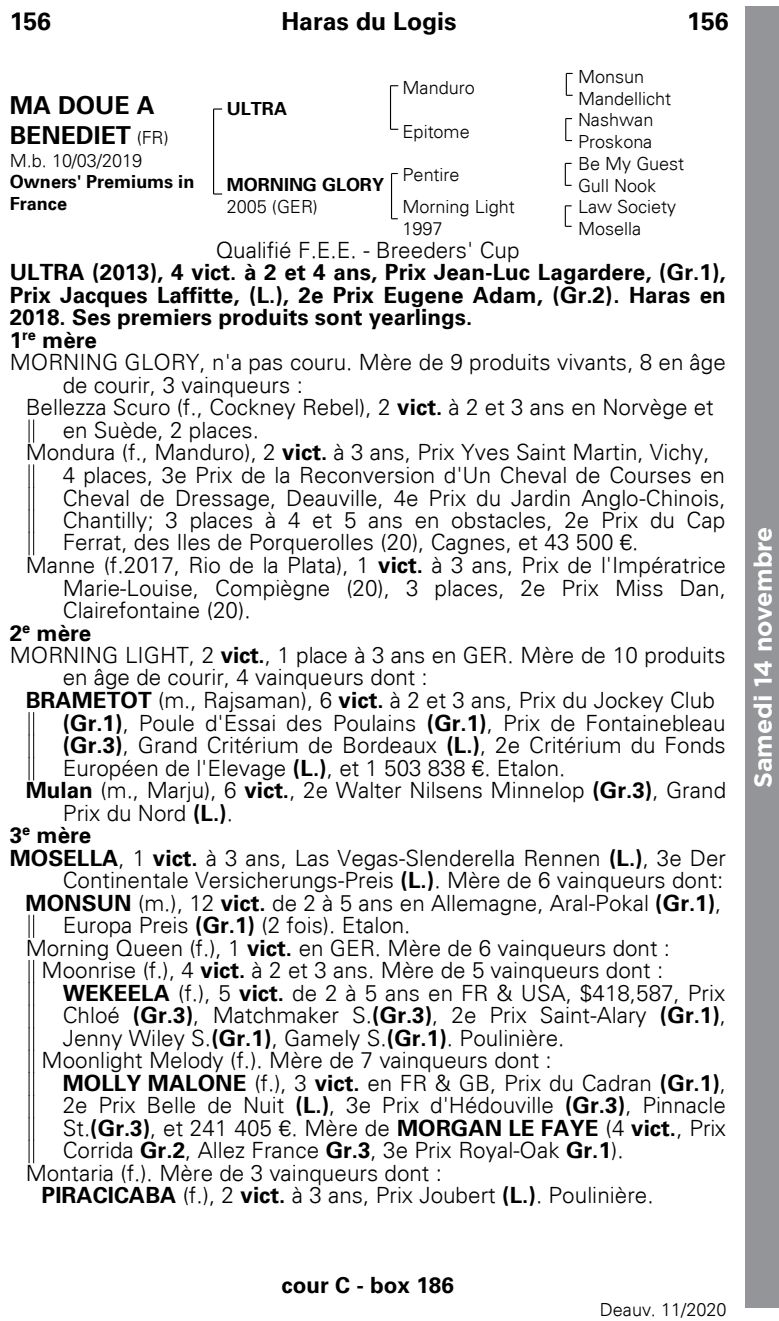
<style>
.page{position:relative;width:779px;height:1321px;background:#fff}
.page>*{position:absolute;margin:0;border:0;box-sizing:border-box;transform-origin:0 0}
.t1{font:700 24.75px/29.5px "Univers 65";color:#000}
.t2{font:700 24.75px "Gotham";color:#fff}
.t3{font:300 22.5px "Univers 45";color:#000}
.t4{font:700 22.5px/22.5px "Univers 65";color:#000}
.t5{font:300 18px/21.8px "Univers 45";letter-spacing:-.005em;color:#000}
.t6{font:700 18px/21.4px "Univers 65";color:#000}
.s1{font-family:"Univers 45";font-weight:300;font-size:18px}
.s2{font-family:"Univers 65";font-weight:700}
</style>
<div class="page">
<div style="left:745px;top:6px;width:33px;height:1301px;background:#939598"></div>
<svg style="left:29px;top:420px;width:5px;height:22px"></svg>
<svg style="left:29px;top:465px;width:5px;height:90px"></svg>
<svg style="left:29px;top:712px;width:5px;height:67px"></svg>
<svg style="left:29px;top:915px;width:5px;height:22px"></svg>
<svg style="left:29px;top:960px;width:5px;height:202px"></svg>
<svg style="left:213px;top:108px;width:9px;height:2px"></svg>
<hr style="left:213px;top:109px;width:1px;height:85px;background:#000">
<hr style="left:390px;top:86px;width:1px;height:43px;background:#000">
<hr style="left:391px;top:173px;width:1px;height:46px;background:#000">
<svg style="left:564px;top:205px;width:7px;height:22px"></svg>
<svg style="left:565px;top:118px;width:6px;height:23px"></svg>
<svg style="left:564px;top:163px;width:7px;height:23px"></svg>
<svg style="left:565px;top:73px;width:7px;height:23px"></svg>
<p class="t1" style="left:10px;top:7px;width:43px">156</p>
<p class="t1" style="left:281px;top:7px;width:176px">Haras du Logis</p>
<p class="t1" style="left:686px;top:7px;width:43px">156</p>
<p class="t5" style="left:402px;top:77px;width:74px">Manduro</p>
<p class="t5" style="left:577px;top:66px;width:95px">Monsun<br>Mandellicht</p>
<p class="t5" style="left:402px;top:120px;width:69px">Epitome</p>
<p class="t5" style="left:577px;top:109px;width:77px">Nashwan<br>Proskona</p>
<p class="t1" style="left:10px;top:91px;width:160px">MA DOUE A<br>BENEDIET <span class="s1">(FR)</span></p>
<p class="t5" style="left:10px;top:150px;width:134px">M.b. 10/03/2019</p>
<p class="t6" style="left:10px;top:171px;width:186px">Owners' Premiums in<br>France</p>
<p class="t6" style="left:227px;top:98px;width:62px">ULTRA</p>
<p class="t5" style="left:402px;top:164px;width:59px">Pentire</p>
<p class="t5" style="left:577px;top:153px;width:108px">Be My Guest<br>Gull Nook</p>
<p class="t5" style="left:402px;top:196px;width:114px">Morning Light<br>1997</p>
<p class="t5" style="left:577px;top:196px;width:100px">Law Society<br>Mosella</p>
<p class="t3" style="left:215px;top:236px;width:305px">Qualifié F.E.E. - Breeders' Cup</p>
<p class="t4" style="left:10px;top:261px;width:717px">ULTRA (2013), 4 vict. à 2 et 4 ans, Prix Jean-Luc Lagardere, (Gr.1), Prix Jacques Laffitte, (L.), 2e Prix Eugene Adam, (Gr.2). Haras en 2018. Ses premiers produits sont yearlings.<br>1<sup>re</sup> mère</p>
<p class="t3" style="left:10px;top:349px;width:717px">MORNING GLORY, n'a pas couru. Mère de 9 produits vivants, 8 en âge</p>
<p class="t3" style="left:63px;top:371px;width:241px">de courir, 3 vainqueurs :</p>
<p class="t3" style="left:26px;top:394px;width:689px">Bellezza Scuro (f., Cockney Rebel), 2 <span class="s2">vict.</span> à 2 et 3 ans en Norvège et</p>
<p class="t3" style="left:63px;top:416px;width:198px">en Suède, 2 places.</p>
<p class="t3" style="left:26px;top:439px;width:685px">Mondura (f., Manduro), 2 <span class="s2">vict.</span> à 3 ans, Prix Yves Saint Martin, Vichy,</p>
<p class="t3" style="left:63px;top:461px;width:663px">4 places, 3e Prix de la Reconversion d'Un Cheval de Courses en</p>
<p class="t3" style="left:63px;top:484px;width:664px">Cheval de Dressage, Deauville, 4e Prix du Jardin Anglo-Chinois,</p>
<p class="t3" style="left:63px;top:506px;width:663px">Chantilly; 3 places à 4 et 5 ans en obstacles, 2e Prix du Cap</p>
<p class="t3" style="left:63px;top:529px;width:576px">Ferrat, des Iles de Porquerolles (20), Cagnes, et 43 500 €.</p>
<p class="t3" style="left:26px;top:551px;width:701px">Manne (f.2017, Rio de la Plata), 1 <span class="s2">vict.</span> à 3 ans, Prix de l'Impératrice</p>
<p class="t3" style="left:63px;top:574px;width:664px">Marie-Louise, Compiègne (20), 3 places, 2e Prix Miss Dan,</p>
<p class="t3" style="left:63px;top:596px;width:189px">Clairefontaine (20).</p>
<p class="t4" style="left:10px;top:621px;width:83px">2<sup>e</sup> mère</p>
<p class="t3" style="left:10px;top:641px;width:717px">MORNING LIGHT, 2 <span class="s2">vict.</span>, 1 place à 3 ans en GER. Mère de 10 produits</p>
<p class="t3" style="left:63px;top:664px;width:366px">en âge de courir, 4 vainqueurs dont :</p>
<p class="t3" style="left:26px;top:686px;width:690px"><span class="s2">BRAMETOT</span> (m., Rajsaman), 6 <span class="s2">vict.</span> à 2 et 3 ans, Prix du Jockey Club</p>
<p class="t3" style="left:63px;top:709px;width:664px"><span class="s2">(Gr.1)</span>, Poule d'Essai des Poulains <span class="s2">(Gr.1)</span>, Prix de Fontainebleau</p>
<p class="t3" style="left:63px;top:731px;width:664px"><span class="s2">(Gr.3)</span>, Grand Critérium de Bordeaux <span class="s2">(L.)</span>, 2e Critérium du Fonds</p>
<p class="t3" style="left:63px;top:754px;width:504px">Européen de l'Elevage <span class="s2">(L.)</span>, et 1 503 838 €. Etalon.</p>
<p class="t3" style="left:26px;top:776px;width:701px"><span class="s2">Mulan</span> (m., Marju), 6 <span class="s2">vict.</span>, 2e Walter Nilsens Minnelop <span class="s2">(Gr.3)</span>, Grand</p>
<p class="t3" style="left:63px;top:799px;width:171px">Prix du Nord <span class="s2">(L.)</span>.</p>
<p class="t4" style="left:10px;top:824px;width:83px">3<sup>e</sup> mère</p>
<p class="t3" style="left:10px;top:844px;width:717px"><span class="s2">MOSELLA</span>, 1 <span class="s2">vict.</span> à 3 ans, Las Vegas-Slenderella Rennen <span class="s2">(L.)</span>, 3e Der</p>
<p class="t3" style="left:63px;top:866px;width:661px">Continentale Versicherungs-Preis <span class="s2">(L.)</span>. Mère de 6 vainqueurs dont:</p>
<p class="t3" style="left:26px;top:889px;width:697px"><span class="s2">MONSUN</span> (m.), 12 <span class="s2">vict.</span> de 2 à 5 ans en Allemagne, Aral-Pokal <span class="s2">(Gr.1)</span>,</p>
<p class="t3" style="left:63px;top:911px;width:349px">Europa Preis <span class="s2">(Gr.1)</span> (2 fois). Etalon.</p>
<p class="t3" style="left:26px;top:934px;width:645px">Morning Queen (f.), 1 <span class="s2">vict.</span> en GER. Mère de 6 vainqueurs dont :</p>
<p class="t3" style="left:42px;top:956px;width:622px">Moonrise (f.), 4 <span class="s2">vict.</span> à 2 et 3 ans. Mère de 5 vainqueurs dont :</p>
<p class="t3" style="left:63px;top:979px;width:663px"><span class="s2">WEKEELA</span> (f.), 5 <span class="s2">vict.</span> de 2 à 5 ans en FR &amp; USA, $418,587, Prix</p>
<p class="t3" style="left:63px;top:1001px;width:664px">Chloé <span class="s2">(Gr.3)</span>, Matchmaker S.<span class="s2">(Gr.3)</span>, 2e Prix Saint-Alary <span class="s2">(Gr.1)</span>,</p>
<p class="t3" style="left:63px;top:1024px;width:503px">Jenny Wiley S.<span class="s2">(Gr.1)</span>, Gamely S.<span class="s2">(Gr.1)</span>. Poulinière.</p>
<p class="t3" style="left:42px;top:1046px;width:511px">Moonlight Melody (f.). Mère de 7 vainqueurs dont :</p>
<p class="t3" style="left:63px;top:1069px;width:664px"><span class="s2">MOLLY MALONE</span> (f.), 3 <span class="s2">vict.</span> en FR &amp; GB, Prix du Cadran <span class="s2">(Gr.1)</span>,</p>
<p class="t3" style="left:63px;top:1091px;width:664px">2e Prix Belle de Nuit <span class="s2">(L.)</span>, 3e Prix d'Hédouville <span class="s2">(Gr.3)</span>, Pinnacle</p>
<p class="t3" style="left:63px;top:1114px;width:664px">St.<span class="s2">(Gr.3)</span>, et 241 405 €. Mère de <span class="s2">MORGAN LE FAYE</span> (4 <span class="s2">vict.</span>, Prix</p>
<p class="t3" style="left:63px;top:1136px;width:562px">Corrida <span class="s2">Gr.2</span>, Allez France <span class="s2">Gr.3</span>, 3e Prix Royal-Oak <span class="s2">Gr.1</span>).</p>
<p class="t3" style="left:26px;top:1159px;width:417px">Montaria (f.). Mère de 3 vainqueurs dont :</p>
<p class="t3" style="left:42px;top:1181px;width:613px"><span class="s2">PIRACICABA</span> (f.), 2 <span class="s2">vict.</span> à 3 ans, Prix Joubert <span class="s2">(L.)</span>. Poulinière.</p>
<p class="t6" style="left:227px;top:174px;width:159px">MORNING GLORY</p>
<p class="t5" style="left:227px;top:196px;width:93px">2005 (GER)</p>
<p class="t2" style="left:746px;top:788px;width:263px;rotate:-90deg">Samedi 14 novembre</p>
<p class="t4" style="left:281px;top:1274px;width:174px">cour C - box 186</p>
<p class="t5" style="left:599px;top:1298px;width:128px">Deauv. 11/2020</p>
</div>
